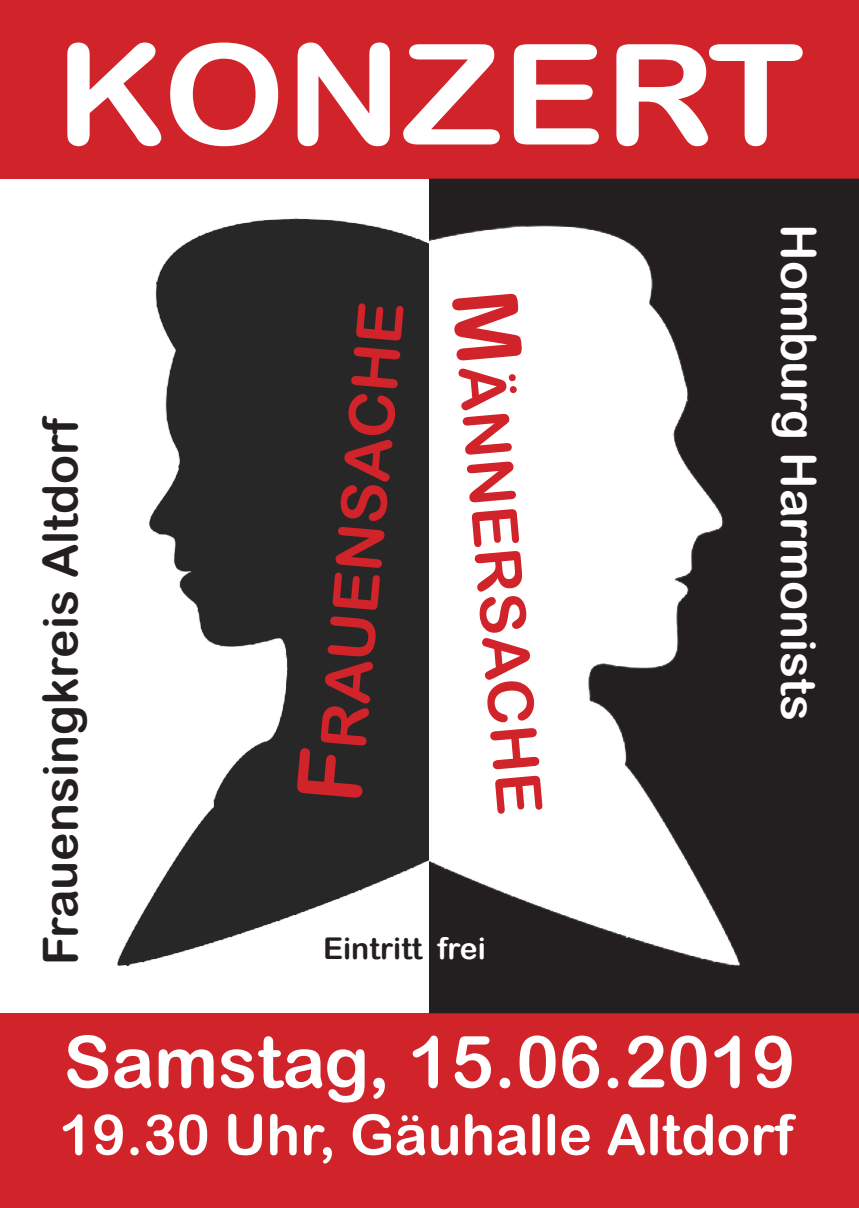
<style>
.page{position:relative;width:859px;height:1208px;background:#fff}
.page>*{position:absolute;margin:0;border:0;box-sizing:border-box;transform-origin:0 0}
.t1{font:140px "Arial Rounded MT Bold";color:#fff;scale:1.1 1}
.t2{font:72px "Arial Rounded MT Bold";color:#fff}
.t3{font:63px "Arial Rounded MT Bold";color:#d1232a}
.t4{font:56px "Arial Rounded MT Bold";color:#fff}
.t5{font:48px "Arial Rounded MT Bold";color:#231f20}
.t6{font:48px "Arial Rounded MT Bold";color:#fff}
.t7{font:30px "Arial Rounded MT Bold";color:#231f20}
.s1{font-size:90px}
.s2{color:#fff}
</style>
<div class="page">
<div style="left:0;top:995px;width:859px;height:213px;background:#d1232a"></div>
<div style="left:0;top:0;width:859px;height:184px;background:#d1232a"></div>
<div style="left:0;top:179px;width:429px;height:833px;background:#fff"></div>
<div style="left:429px;top:179px;width:430px;height:834px;background:#231f20"></div>
<img style="left:117px;top:218px;width:312px;height:747px">
<img style="left:429px;top:207px;width:311px;height:758px">
<h1 class="t1" style="left:55px;top:12px;width:682px">KONZERT</h1>
<p class="t5" style="left:32px;top:965px;width:552px;rotate:-90deg">Frauensingkreis Altdorf</p>
<p class="t3" style="left:301px;top:799px;width:504px;rotate:-85deg"><span class="s1">F</span>rauensache</p>
<p class="t3" style="left:512px;top:287px;width:527px;rotate:85deg"><span class="s1">M</span>ännersache</p>
<p class="t7" style="left:323px;top:931px;width:164px">Eintritt <span class="s2">frei</span></p>
<p class="t6" style="left:827px;top:224px;width:498px;rotate:90deg">Homburg Harmonists</p>
<p class="t2" style="left:63px;top:1019px;width:733px">Samstag, 15.06.2019</p>
<p class="t4" style="left:59px;top:1101px;width:736px">19.30 Uhr, Gäuhalle Altdorf</p>
</div>
